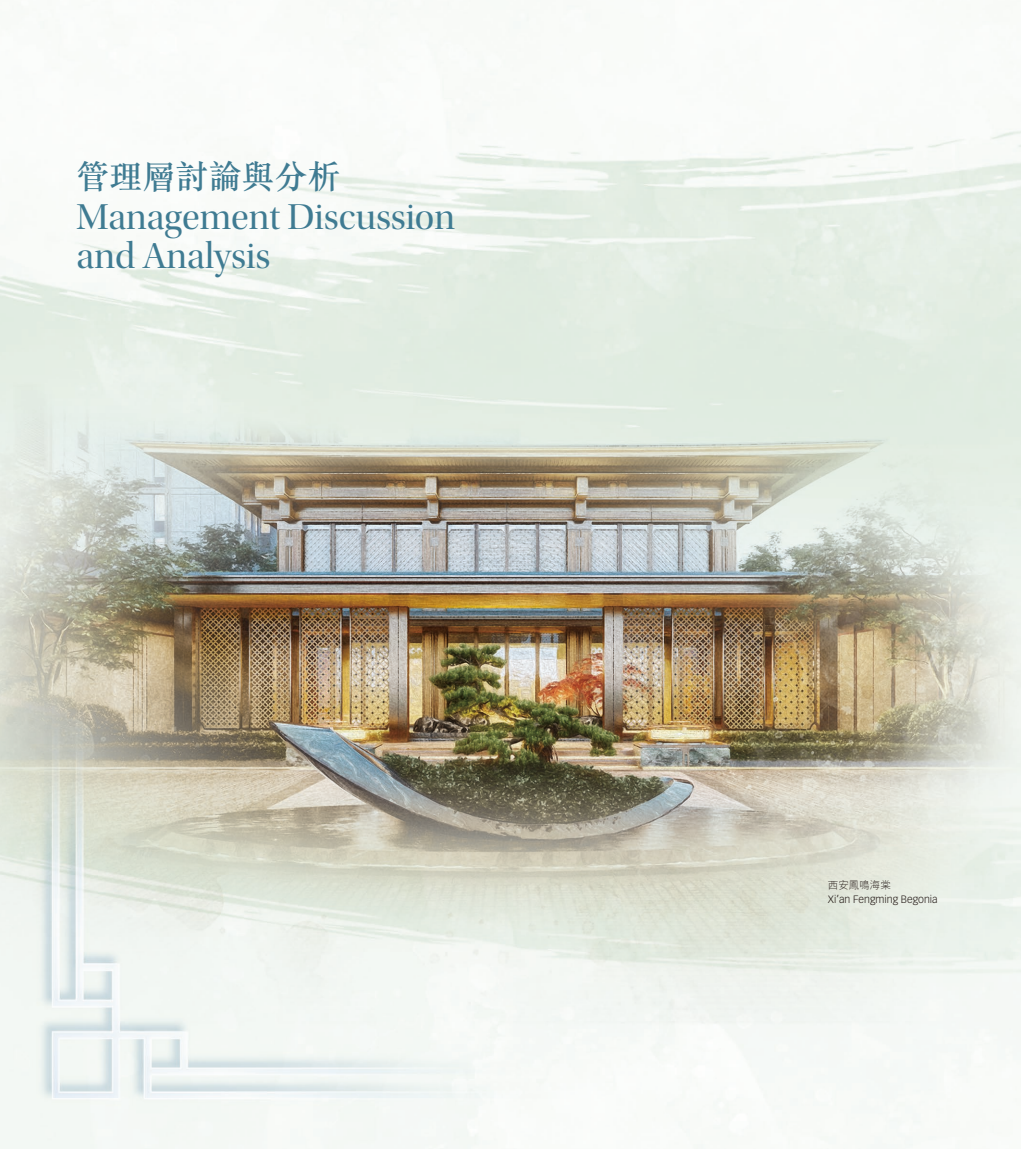
<style>
.page{position:relative;width:1021px;height:1149px;background:#fff}
.page>*{position:absolute;margin:0;border:0;box-sizing:border-box;transform-origin:0 0}
.t1{font:37.5px/39px "Utopia Std Disp";color:#3f7b92}
.t2{font:500 33px "M Sung HK";color:#3f7b92}
.t3{font:300 10.5px "Vectora LT Std";color:#231916}
.t4{font:300 10.5px "M Hei HK";color:#231916}
</style>
<div class="page">
<img style="left:0;top:13px;width:1020px;height:1135px">
<p class="t2" style="left:77px;top:153px;width:266px">管理層討論與分析</p>
<p class="t1" style="left:77px;top:198px;width:380px">Management Discussion and Analysis</p>
<p class="t4" style="left:827px;top:877px;width:64px">西安鳳鳴海棠</p>
<p class="t3" style="left:827px;top:893px;width:111px">Xi’an Fengming Begonia</p>
</div>
